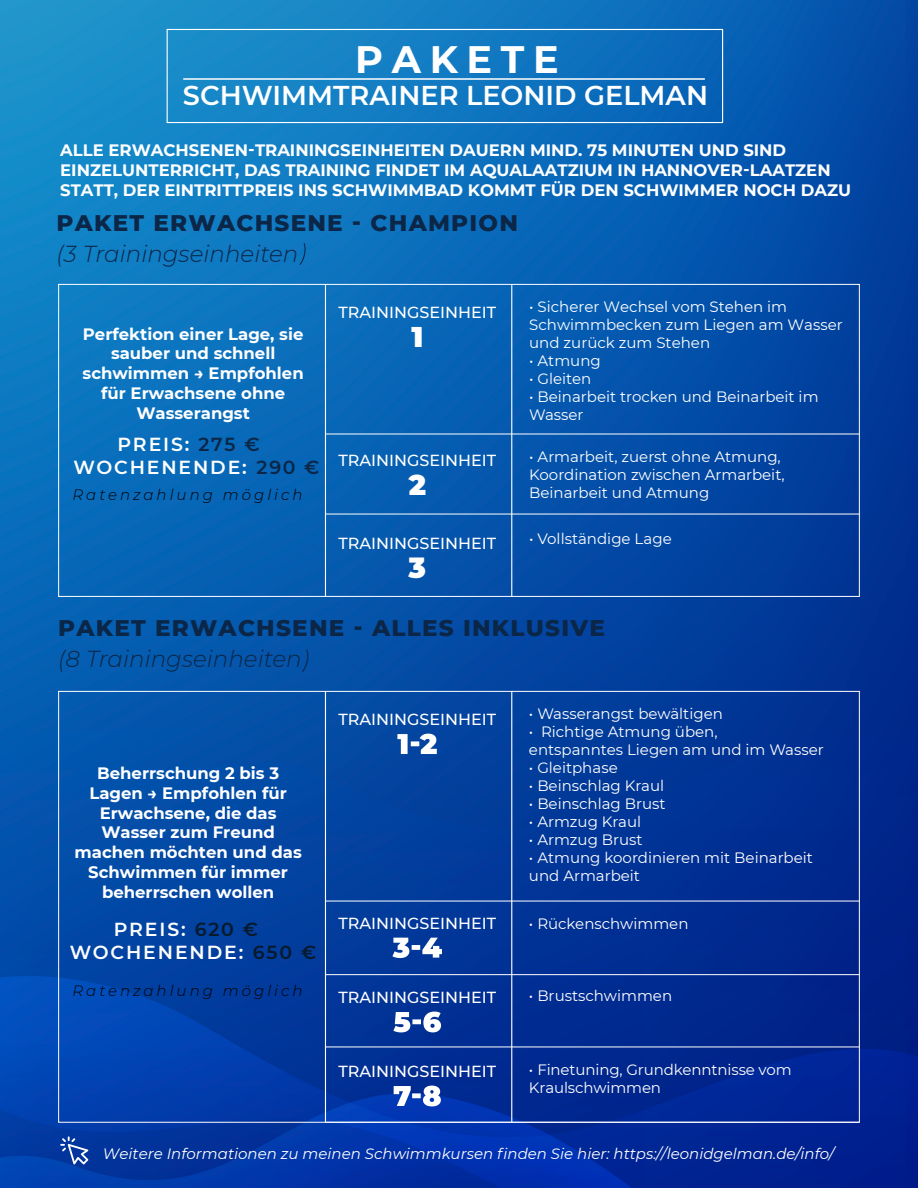
<style>
.page{position:relative;width:918px;height:1188px;background:#fff}
.page>*{position:absolute;margin:0;border:0;box-sizing:border-box;transform-origin:0 0}
.t1{font:700 38.25px "Montserrat";letter-spacing:.225em;color:#fff}
.t2{font:900 28.5px "Montserrat";color:#fff}
.t3{font:600 27.15px "Montserrat";color:#fff}
.t4{font:800 23.1px "Montserrat";letter-spacing:.055em;color:#0b2647}
.t5{font:italic 300 23.1px "Montserrat";color:#0b2647}
.t6{font:600 18.9px/22.6px "Montserrat";letter-spacing:.1em;color:#fff}
.t7{font:700 16.5px/19.8px "Montserrat";color:#fff;text-align:center}
.t8{font:500 16.05px "Montserrat";color:#fff}
.t9{font:15px/18px "Montserrat";color:#fff}
.t10{font:italic 15px "Montserrat";color:#fff}
.t11{font:italic 300 15px "Montserrat";letter-spacing:.2em;color:#000}
.s1{color:#0b2647}
.s2{color:#081a2d}
</style>
<div class="page">
<img style="left:0;top:0;width:918px;height:1188px">
<div style="left:167px;top:29px;width:556px;height:94px;border:1px solid #fff"></div>
<svg style="left:299px;top:243px;width:7px;height:22px"></svg>
<hr style="left:325px;top:284px;width:1px;height:312px;background:#fff">
<hr style="left:511px;top:284px;width:1px;height:312px;background:#fff">
<hr style="left:325px;top:434px;width:534px;height:1px;background:#fff">
<hr style="left:325px;top:514px;width:534px;height:1px;background:#fff">
<svg style="left:397px;top:734px;width:40px;height:20px"></svg>
<svg style="left:392px;top:938px;width:50px;height:20px"></svg>
<svg style="left:393px;top:1012px;width:48px;height:20px"></svg>
<svg style="left:394px;top:1086px;width:47px;height:20px"></svg>
<hr style="left:325px;top:691px;width:1px;height:431px;background:#fff">
<hr style="left:511px;top:691px;width:1px;height:431px;background:#fff">
<hr style="left:325px;top:901px;width:534px;height:1px;background:#fff">
<hr style="left:325px;top:974px;width:534px;height:1px;background:#fff">
<hr style="left:325px;top:1047px;width:534px;height:1px;background:#fff">
<hr style="left:325px;top:1122px;width:534px;height:1px;background:#fff">
<svg style="left:60px;top:1136px;width:28px;height:29px"></svg>
<hr style="left:183px;top:78px;width:522px;height:2px;background:#fff">
<h1 class="t1" style="left:355px;top:31px;width:205px">PAKETE</h1>
<h3 class="t3" style="left:183px;top:76px;width:527px">SCHWIMMTRAINER LEONID GELMAN</h3>
<p class="t7" style="left:60px;top:140px;width:792px;text-align:left">ALLE ERWACHSENEN-TRAININGSEINHEITEN DAUERN MIND. 75 MINUTEN UND SIND<br>EINZELUNTERRICHT, DAS TRAINING FINDET IM AQUALAATZIUM IN HANNOVER-LAATZEN<br>STATT, DER EINTRITTPREIS INS SCHWIMMBAD KOMMT FÜR DEN SCHWIMMER NOCH DAZU</p>
<h3 class="t4" style="left:57px;top:206px;width:463px">PAKET ERWACHSENE - CHAMPION</h3>
<h3 class="t5" style="left:57px;top:238px;width:243px">(3 Trainingseinheiten</h3>
<p class="t7" style="left:83px;top:323px;width:223px">Perfektion einer Lage, sie sauber und schnell schwimmen → Empfohlen für Erwachsene ohne<br>Wasserangst</p>
<p class="t6" style="left:73px;top:432px;width:248px;text-indent:44px">PREIS: <span class="s1">275 €<br></span>WOCHENENDE: <span class="s1">290 €</span></p>
<p class="t11" style="left:72px;top:484px;width:232px">Ratenzahlung möglich</p>
<p class="t8" style="left:339px;top:301px;width:159px">TRAININGSEINHEIT</p>
<h2 class="t2" style="left:411px;top:316px;width:13px">1</h2>
<p class="t8" style="left:339px;top:450px;width:159px">TRAININGSEINHEIT</p>
<h2 class="t2" style="left:409px;top:464px;width:19px">2</h2>
<p class="t8" style="left:339px;top:532px;width:159px">TRAININGSEINHEIT</p>
<h2 class="t2" style="left:409px;top:546px;width:19px">3</h2>
<p class="t9" style="left:529px;top:297px;width:315px">• Sicherer Wechsel vom Stehen im<br>Schwimmbecken zum Liegen am Wasser und zurück zum Stehen</p>
<p class="t9" style="left:529px;top:351px;width:73px">• Atmung</p>
<p class="t9" style="left:529px;top:369px;width:64px">• Gleiten</p>
<p class="t9" style="left:529px;top:387px;width:291px">• Beinarbeit trocken und Beinarbeit im<br>Wasser</p>
<p class="t9" style="left:529px;top:447px;width:257px">• Armarbeit, zuerst ohne Atmung,<br>Koordination zwischen Armarbeit,<br>Beinarbeit und Atmung</p>
<p class="t9" style="left:529px;top:529px;width:144px">• Vollständige Lage</p>
<h3 class="t4" style="left:58px;top:611px;width:548px">PAKET ERWACHSENE - ALLES INKLUSIVE</h3>
<h3 class="t5" style="left:58px;top:643px;width:253px">(8 Trainingseinheiten)</h3>
<p class="t7" style="left:75px;top:762px;width:229px">Beherrschung 2 bis 3<br>Lagen → Empfohlen für<br>Erwachsene, die das<br>Wasser zum Freund machen möchten und das<br>Schwimmen für immer beherrschen wollen</p>
<p class="t6" style="left:70px;top:917px;width:248px;text-indent:44px">PREIS: <span class="s2">620 €<br></span>WOCHENENDE: <span class="s2">650 €</span></p>
<p class="t11" style="left:72px;top:980px;width:232px">Ratenzahlung möglich</p>
<p class="t8" style="left:338px;top:708px;width:159px">TRAININGSEINHEIT</p>
<p class="t8" style="left:338px;top:912px;width:159px">TRAININGSEINHEIT</p>
<p class="t8" style="left:338px;top:986px;width:159px">TRAININGSEINHEIT</p>
<p class="t8" style="left:338px;top:1060px;width:159px">TRAININGSEINHEIT</p>
<p class="t9" style="left:529px;top:704px;width:195px">• Wasserangst bewältigen</p>
<p class="t9" style="left:529px;top:722px;width:296px">• Richtige Atmung üben,<br>entspanntes Liegen am und im Wasser</p>
<p class="t9" style="left:529px;top:758px;width:90px">• Gleitphase</p>
<p class="t9" style="left:529px;top:776px;width:137px">• Beinschlag Kraul</p>
<p class="t9" style="left:529px;top:794px;width:138px">• Beinschlag Brust</p>
<p class="t9" style="left:529px;top:812px;width:114px">• Armzug Kraul</p>
<p class="t9" style="left:529px;top:830px;width:115px">• Armzug Brust</p>
<p class="t9" style="left:529px;top:848px;width:285px">• Atmung koordinieren mit Beinarbeit und Armarbeit</p>
<p class="t9" style="left:529px;top:914px;width:161px">• Rückenschwimmen</p>
<p class="t9" style="left:529px;top:986px;width:145px">• Brustschwimmen</p>
<p class="t9" style="left:529px;top:1060px;width:264px">• Finetuning, Grundkenntnisse vom<br>Kraulschwimmen</p>
<p class="t10" style="left:103px;top:1143px;width:733px">Weitere Informationen zu meinen Schwimmkursen finden Sie hier: https://leonidgelman.de/info/</p>
</div>
